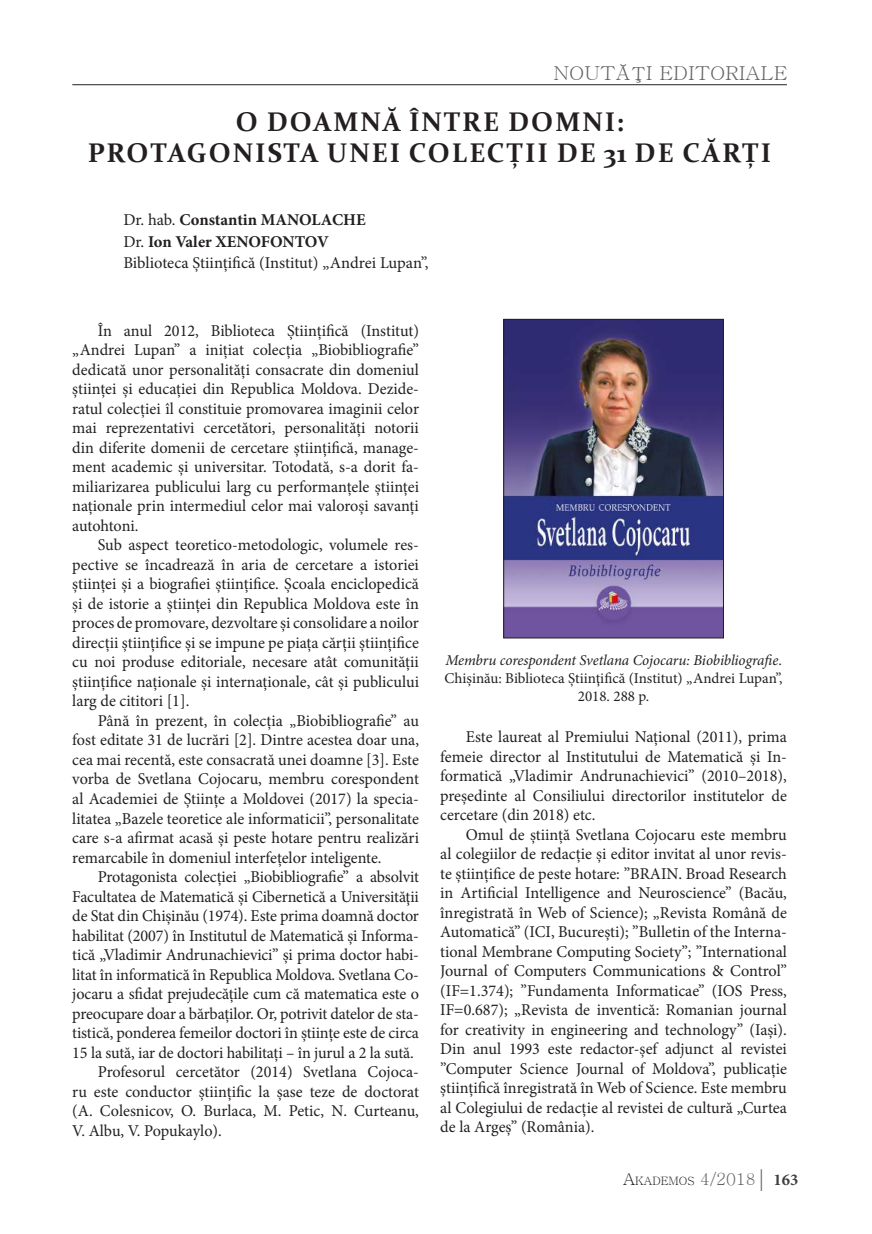
<style>
.page{position:relative;width:872px;height:1234px;background:#fff}
.page>*{position:absolute;margin:0;border:0;box-sizing:border-box;transform-origin:0 0}
.t1{font:700 27px/31.5px "Constantia";letter-spacing:.07em;color:#231f20;text-align:center}
.t2{font:19.2px "Batang";color:#636366;scale:1.06 1}
.t3{font:16.5px/19.5px "Minion Pro";letter-spacing:-.01em;color:#231f20;text-align:justify}
.t4{font:15px/18px "Minion Pro";color:#231f20;text-align:center}
.t5{font:11.55px "Batang";color:#231f20}
.s1{font-weight:700}
.s2{font-style:italic}
.s3{font-size:16.5px}
.s4{font-size:16.5px;color:#636366}
.s5{font-family:"Garamond";font-size:24px;color:#636366}
.s6{font-family:"Minion Pro";font-weight:700;font-size:16.5px;color:#3e3e3f}
</style>
<div class="page">
<hr style="left:72px;top:84px;width:715px;height:1px;background:#231f20">
<img style="left:505px;top:321px;width:216px;height:315px">
<div style="left:503px;top:319px;width:220px;height:319px;border:1px solid #231f20"></div>
<p class="t2" style="left:553px;top:64px;width:222px">NOUTĂŢI EDITORIALE</p>
<h1 class="t1" style="left:88px;top:105px;width:685px">O DOAMNĂ ÎNTRE DOMNI:<br>PROTAGONISTA UNEI COLECȚII DE 31 DE CĂRȚI</h1>
<p class="t3" style="left:123px;top:210px;width:306px;line-height:21px;text-align:left">Dr. hab. <span class="s1">Constantin MANOLACHE<br></span>Dr. <span class="s1">Ion Valer XENOFONTOV<br></span>Biblioteca Științifică (Institut) „Andrei Lupan”,</p>
<p class="t3" style="left:72px;top:320px;width:348px;text-indent:26px">În anul 2012, Biblioteca Științifică (Institut) „Andrei Lupan” a inițiat colecția „Biobibliografie” dedicată unor personalități consacrate din domeniul științei și educației din Republica Moldova. Dezide&shy;ratul colecției îl constituie promovarea imaginii celor mai reprezentativi cercetători, personalități notorii din diferite domenii de cercetare științifică, manage&shy;ment academic și universitar. Totodată, s-a dorit fa&shy;miliarizarea publicului larg cu performanțele științei naționale prin intermediul celor mai valoroși savanți autohtoni.</p>
<p class="t3" style="left:72px;top:535px;width:348px;text-indent:26px">Sub aspect teoretico-metodologic, volumele res&shy;pective se încadrează în aria de cercetare a istoriei științei și a biografiei științifice. Școala enciclopedică și de istorie a științei din Republica Moldova este în proces de promovare, dezvoltare și consolidare a noilor direcții științifice și se impune pe piața cărții științifice cu noi produse editoriale, necesare atât comunității științifice naționale și internaționale, cât și publicului larg de cititori [1].</p>
<p class="t3" style="left:72px;top:710px;width:348px;text-indent:26px">Până în prezent, în colecția „Biobibliografie” au fost editate 31 de lucrări [2]. Dintre acestea doar una, cea mai recentă, este consacrată unei doamne [3]. Este vorba de Svetlana Cojocaru, membru corespondent al Academiei de Științe a Moldovei (2017) la specia&shy;litatea „Bazele teoretice ale informaticii”, personalitate care s-a afirmat acasă și peste hotare pentru realizări remarcabile în domeniul interfețelor inteligente.</p>
<p class="t3" style="left:98px;top:866px;width:323px">Protagonista colecției „Biobibliografie” a absolvit</p>
<p class="t3" style="left:72px;top:886px;width:348px">Facultatea de Matematică şi Cibernetică a Universităţii</p>
<p class="t3" style="left:72px;top:905px;width:348px">de Stat din Chișinău (1974). Este prima doamnă doctor</p>
<p class="t3" style="left:72px;top:925px;width:348px">habilitat (2007) în Institutul de Matematică și Informa-</p>
<p class="t3" style="left:72px;top:944px;width:348px">tică „Vladimir Andrunachievici” și prima doctor habi-</p>
<p class="t3" style="left:72px;top:964px;width:348px">litat în informatică în Republica Moldova. Svetlana Co-</p>
<p class="t3" style="left:72px;top:983px;width:348px">jocaru a sfidat prejudecățile cum că matematica este o</p>
<p class="t3" style="left:72px;top:1003px;width:348px">preocupare doar a bărbaților. Or, potrivit datelor de sta-</p>
<p class="t3" style="left:72px;top:1022px;width:348px">tistică, ponderea femeilor doctori în științe este de circa</p>
<p class="t3" style="left:72px;top:1042px;width:343px">15 la sută, iar de doctori habilitați – în jurul a 2 la sută.</p>
<p class="t3" style="left:98px;top:1061px;width:323px">Profesorul cercetător (2014) Svetlana Cojoca-</p>
<p class="t3" style="left:72px;top:1081px;width:348px">ru este conductor științific la șase teze de doctorat</p>
<p class="t3" style="left:72px;top:1100px;width:348px">(A. Colesnicov, O. Burlaca, M. Petic, N. Curteanu,</p>
<p class="t3" style="left:72px;top:1120px;width:151px">V. Albu, V. Popukaylo).</p>
<p class="t4" style="left:444px;top:651px;width:340px"><span class="s2">Membru corespondent Svetlana Cojocaru: Biobibliografie</span>.<br>Chişinău: Biblioteca Ştiinţifică (Institut) „Andrei Lupan”,<br>2018. 288 p.</p>
<p class="t3" style="left:440px;top:727px;width:348px;text-indent:26px">Este laureat al Premiului Național (2011), prima femeie director al Institutului de Matematică și In&shy;formatică „Vladimir Andrunachievici” (2010–2018), președinte al Consiliului directorilor institutelor de cercetare (din 2018) etc.</p>
<p class="t3" style="left:440px;top:824px;width:348px;text-indent:26px">Omul de știință Svetlana Cojocaru este membru al colegiilor de redacție și editor invitat al unor revis&shy;te științifice de peste hotare: ”BRAIN. Broad Research in Artificial Intelligence and Neuroscience” (Bacău, înregistrată în Web of Science); „Revista Română de Automatică” (ICI, București); ”Bulletin of the Interna&shy;tional Membrane Computing Society”; ”International Journal of Computers Communications &amp; Control” (IF=1.374); ”Fundamenta Informaticae” (IOS Press, IF=0.687); „Revista de inventică: Romanian journal for creativity in engineering and technology” (Iaşi).<br>Din anul 1993 este redactor-șef adjunct al revistei ”Computer Science Journal of Moldova”, publicație științifică înregistrată în Web of Science. Este membru al Colegiului de redacție al revistei de cultură „Curtea de la Argeș” (România).</p>
<p class="t5" style="left:623px;top:1175px;width:177px"><span class="s3">A</span>KADEMOS <span class="s4">4/2018</span><span class="s5">|</span> <span class="s6">163</span></p>
</div>
